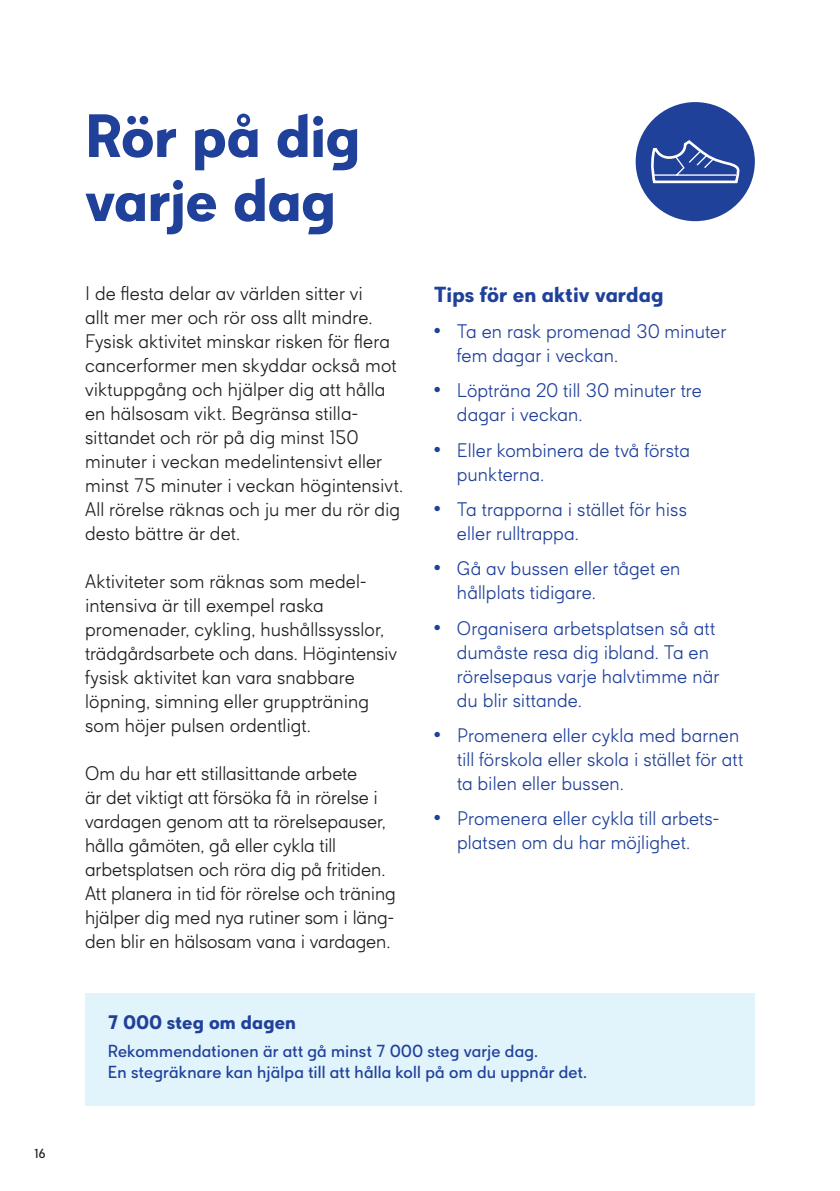
<style>
.page{position:relative;width:840px;height:1191px;background:#fff}
.page>*{position:absolute;margin:0;border:0;box-sizing:border-box;transform-origin:0 0}
.t1{font:700 56px/64px "Cancerfonden Sans";letter-spacing:-.01em;color:#20419a}
.t2{font:700 20px "Cancerfonden Sans";letter-spacing:.005em;color:#20419a}
.t3{font:300 18px/24px "Cancerfonden Sans";color:#231f20}
.t4{font:300 18px/24px "Cancerfonden Sans";letter-spacing:.005em;color:#20419a}
.t5{font:700 18px "Cancerfonden Sans";letter-spacing:.01em;color:#20419a}
.t6{font:16px/21px "Cancerfonden Sans";letter-spacing:.01em;color:#20419a}
.t7{font:12px "Cancerfonden Sans";color:#231f20}
.s1{font-weight:800}
</style>
<div class="page">
<div style="left:636px;top:103px;width:117px;height:117px;background:#20419a;border-radius:50%"></div>
<div style="left:635px;top:102px;width:119px;height:119px;border:2px solid #20419a;border-radius:50%"></div>
<svg style="left:651px;top:140px;width:87px;height:44px"></svg>
<div style="left:85px;top:993px;width:669px;height:113px;background:#e1f4fc"></div>
<p class="t7" style="left:34px;top:1145px;width:13px">16</p>
<h1 class="t1" style="left:85px;top:104px;width:276px">Rör på dig varje dag</h1>
<p class="t3" style="left:85px;top:281px;width:319px">I de flesta delar av världen sitter vi<br>allt mer mer och rör oss allt mindre.<br>Fysisk aktivitet minskar risken för flera cancerformer men skyddar också mot viktuppgång och hjälper dig att hålla en hälsosam vikt. Begränsa stilla&shy;sittandet och rör på dig minst 150 minuter i veckan medelintensivt eller minst 75 minuter i veckan högintensivt.<br>All rörelse räknas och ju mer du rör dig desto bättre är det.</p>
<p class="t3" style="left:85px;top:569px;width:313px">Aktiviteter som räknas som medel&shy;intensiva är till exempel raska promenader, cykling, hushållssysslor, trädgårdsarbete och dans. Högintensiv fysisk aktivitet kan vara snabbare löpning, simning eller gruppträning som höjer pulsen ordentligt.</p>
<p class="t3" style="left:85px;top:761px;width:312px">Om du har ett stillasittande arbete<br>är det viktigt att försöka få in rörelse i vardagen genom att ta rörelsepauser, hålla gåmöten, gå eller cykla till arbetsplatsen och röra dig på fritiden.<br>Att planera in tid för rörelse och träning hjälper dig med nya rutiner som i läng&shy;den blir en hälsosam vana i vardagen.</p>
<p class="t2" style="left:434px;top:281px;width:230px">Tips för en aktiv vardag</p>
<p class="t4" style="left:456px;top:319px;width:271px;text-indent:-23px"><span class="s1">•</span> Ta en rask promenad 30 minuter fem dagar i veckan.</p>
<p class="t4" style="left:456px;top:379px;width:246px;text-indent:-23px"><span class="s1">•</span> Löpträna 20 till 30 minuter tre dagar i veckan.</p>
<p class="t4" style="left:456px;top:438px;width:234px;text-indent:-23px"><span class="s1">•</span> Eller kombinera de två första punkterna.</p>
<p class="t4" style="left:456px;top:497px;width:231px;text-indent:-23px"><span class="s1">•</span> Ta trapporna i stället för hiss eller rulltrappa.</p>
<p class="t4" style="left:456px;top:557px;width:225px;text-indent:-23px"><span class="s1">•</span> Gå av bussen eller tåget en hållplats tidigare.</p>
<p class="t4" style="left:456px;top:616px;width:264px;text-indent:-23px"><span class="s1">•</span> Organisera arbetsplatsen så att dumåste resa dig ibland. Ta en rörelsepaus varje halvtimme när du blir sittande.</p>
<p class="t4" style="left:456px;top:723px;width:287px;text-indent:-23px"><span class="s1">•</span> Promenera eller cykla med barnen till förskola eller skola i stället för att ta bilen eller bussen.</p>
<p class="t4" style="left:434px;top:807px;width:286px;text-align:center"><span class="s1">•</span> Promenera eller cykla till arbets&shy;platsen om du har möjlighet.</p>
<p class="t5" style="left:108px;top:1010px;width:190px">7 000 steg om dagen</p>
<p class="t6" style="left:108px;top:1040px;width:480px">Rekommendationen är att gå minst 7 000 steg varje dag.<br>En stegräknare kan hjälpa till att hålla koll på om du uppnår det.</p>
</div>
